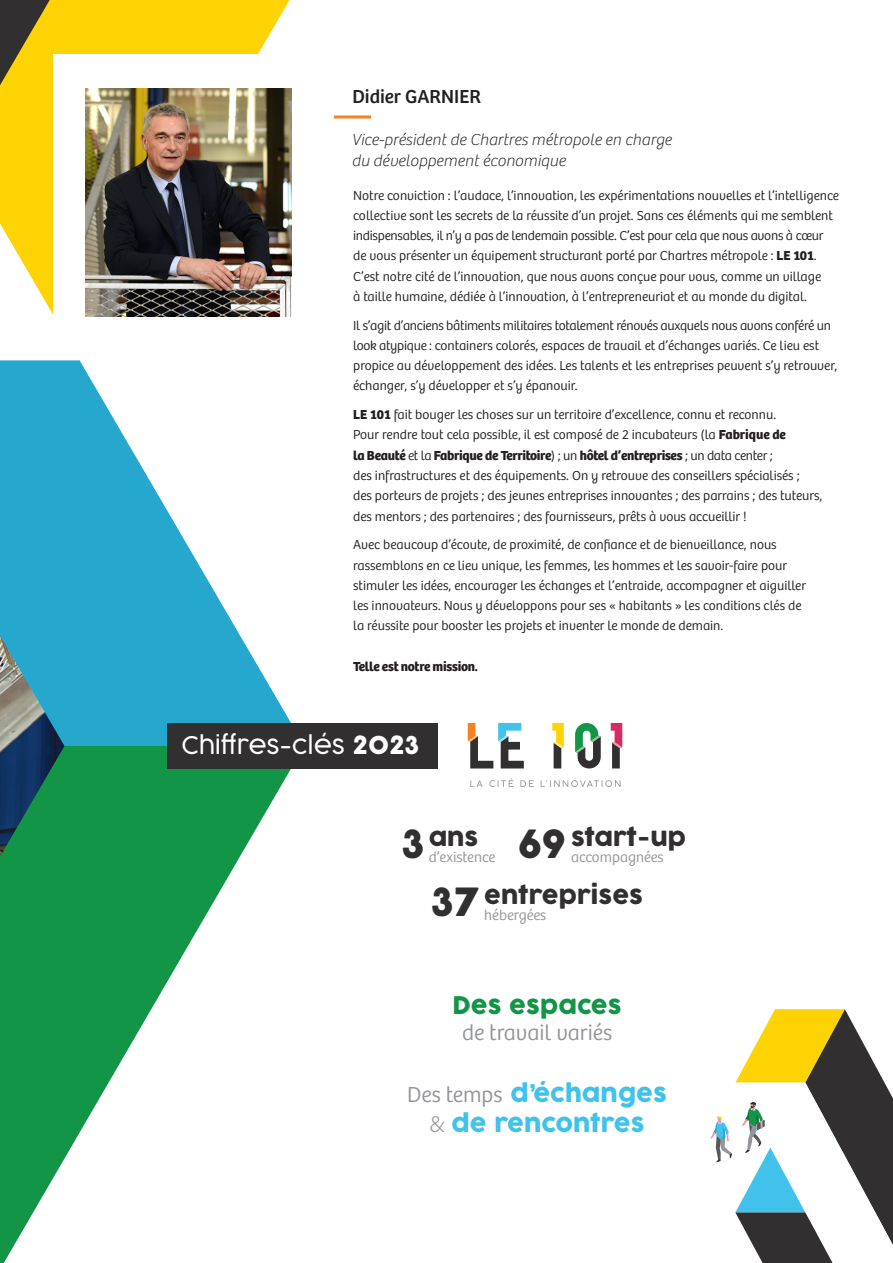
<style>
.page{position:relative;width:893px;height:1263px;background:#fff}
.page>*{position:absolute;margin:0;border:0;box-sizing:border-box;transform-origin:0 0}
.t1{font:38.25px "Cocogoose Pro";color:#312f30}
.t2{font:300 24.3px "Cocogoose Pro";color:#fff}
.t3{font:24px/30.3px "Cocogoose Pro";color:#40c2ea;text-align:center}
.t4{font:24px "Cocogoose Pro";color:#312f30}
.t5{font:24px "Cocogoose Pro";color:#129546}
.t6{font:300 22.5px "Bree";color:#939598}
.t7{font:19.5px "Bree";color:#231f20}
.t8{font:italic 100 16.5px/21px "Bree";color:#231f20}
.t9{font:300 15px "Bree";color:#939598}
.t10{font:300 13.5px/20.2px "Bree";color:#231f20}
.t11{font:700 13.5px "Bree";letter-spacing:-.02em;color:#231f20}
.s1{font-weight:700}
.s2{font-weight:400}
.s3{font-family:"Bree";font-weight:300;font-size:22.5px;color:#939598}
.s4{font-family:"Acumin Variable Concept";font-size:22.5px;color:#939598}
</style>
<div class="page">
<svg style="left:711px;top:1009px;width:182px;height:254px"></svg>
<svg style="left:0;top:360px;width:291px;height:386px;fill:#26a7cd"></svg>
<svg style="left:0;top:746px;width:304px;height:517px"></svg>
<div style="left:0;top:0;width:290px;height:224px;background:#fed304"></div>
<svg style="left:0;top:0;width:50px;height:85px;background:#978119"></svg>
<svg style="left:0;top:224px;width:53px;height:90px"></svg>
<hr style="left:334px;top:115px;width:37px;height:3px;background:#f58220">
<div style="left:53px;top:54px;width:251px;height:306px;background:#fff"></div>
<img style="left:85px;top:89px;width:206px;height:228px">
<svg style="left:470px;top:780px;width:13px;height:7px"></svg>
<svg style="left:489px;top:778px;width:24px;height:9px"></svg>
<svg style="left:520px;top:780px;width:13px;height:7px"></svg>
<svg style="left:541px;top:780px;width:79px;height:7px"></svg>
<svg style="left:468px;top:723px;width:56px;height:45px"></svg>
<svg style="left:552px;top:723px;width:12px;height:45px"></svg>
<svg style="left:575px;top:723px;width:26px;height:45px"></svg>
<svg style="left:611px;top:723px;width:11px;height:45px"></svg>
<div style="left:167px;top:723px;width:271px;height:45px;background:#312f30"></div>
<h3 class="t7" style="left:352px;top:85px;width:130px">Didier GARNIER</h3>
<p class="t8" style="left:352px;top:128px;width:322px">Vice-président de Chartres métropole en charge du développement économique</p>
<p class="t10" style="left:353px;top:185px;width:487px">Notre conviction : l’audace, l’innovation, les expérimentations nouvelles et l’intelligence collective sont les secrets de la réussite d’un projet. Sans ces éléments qui me semblent indispensables, il n’y a pas de lendemain possible. C’est pour cela que nous avons à cœur de vous présenter un équipement structurant porté par Chartres métropole : <span class="s1">LE 101</span>.<br>C’est notre cité de l’innovation, que nous avons conçue pour vous, comme un village<br>à taille humaine, dédiée à l’innovation, à l’entrepreneuriat et au monde du digital.</p>
<p class="t10" style="left:353px;top:315px;width:486px">Il s’agit d’anciens bâtiments militaires totalement rénovés auxquels nous avons conféré un look atypique : containers colorés, espaces de trauail et d’échanges variés. Ce lieu est propice au développement des idées. Les talents et les entreprises peuvent s’y retrouver, échanger, s’y développer et s’y épanouir.</p>
<p class="t10" style="left:353px;top:405px;width:471px"><span class="s1">LE 101</span> fait bouger les choses sur un territoire d’excellence, connu et reconnu.<br>Pour rendre tout cela possible, il est composé de 2 incubateurs (la <span class="s1">Fabrique de<br>la Beauté</span> et la <span class="s1">Fabrique de Territoire</span>) ; un <span class="s1">hôtel d’entreprises</span> ; un data center ;<br>des infrastructures et des équipements. On y retrouve des conseillers spécialisés ;<br>des porteurs de projets ; des jeunes entreprises innovantes ; des parrains ; des tuteurs, des mentors ; des partenaires ; des fournisseurs, prêts à vous accueillir !</p>
<p class="t10" style="left:353px;top:535px;width:454px">Avec beaucoup d’écoute, de proximité, de confiance et de bienveillance, nous rassemblons en ce lieu unique, les femmes, les hommes et les savoir-faire pour stimuler les idées, encourager les échanges et l’entraide, accompagner et aiguiller les innovateurs. Nous y développons pour ses « habitants » les conditions clés de la réussite pour booster les projets et inventer le monde de demain.</p>
<p class="t11" style="left:353px;top:658px;width:126px">Telle est notre mission.</p>
<h2 class="t2" style="left:181px;top:728px;width:240px">Chiffres-clés <span class="s2">2023</span></h2>
<h3 class="t4" style="left:571px;top:821px;width:117px">start-up</h3>
<h1 class="t1" style="left:518px;top:818px;width:49px">69</h1>
<h1 class="t1" style="left:402px;top:818px;width:24px">3</h1>
<h3 class="t4" style="left:429px;top:821px;width:51px">ans</h3>
<p class="t9" style="left:571px;top:849px;width:94px">accompagnées</p>
<h3 class="t4" style="left:484px;top:879px;width:160px">entreprises</h3>
<p class="t9" style="left:429px;top:849px;width:68px">d’existence</p>
<h1 class="t1" style="left:431px;top:876px;width:50px">37</h1>
<p class="t9" style="left:484px;top:907px;width:64px">hébergées</p>
<h3 class="t5" style="left:452px;top:988px;width:171px">Des espaces</h3>
<h3 class="t6" style="left:462px;top:1019px;width:152px">de travail variés</h3>
<h3 class="t3" style="left:407px;top:1079px;width:262px"><span class="s3">Des temps</span> d’échanges <span class="s4">&amp;</span> de rencontres</h3>
</div>
